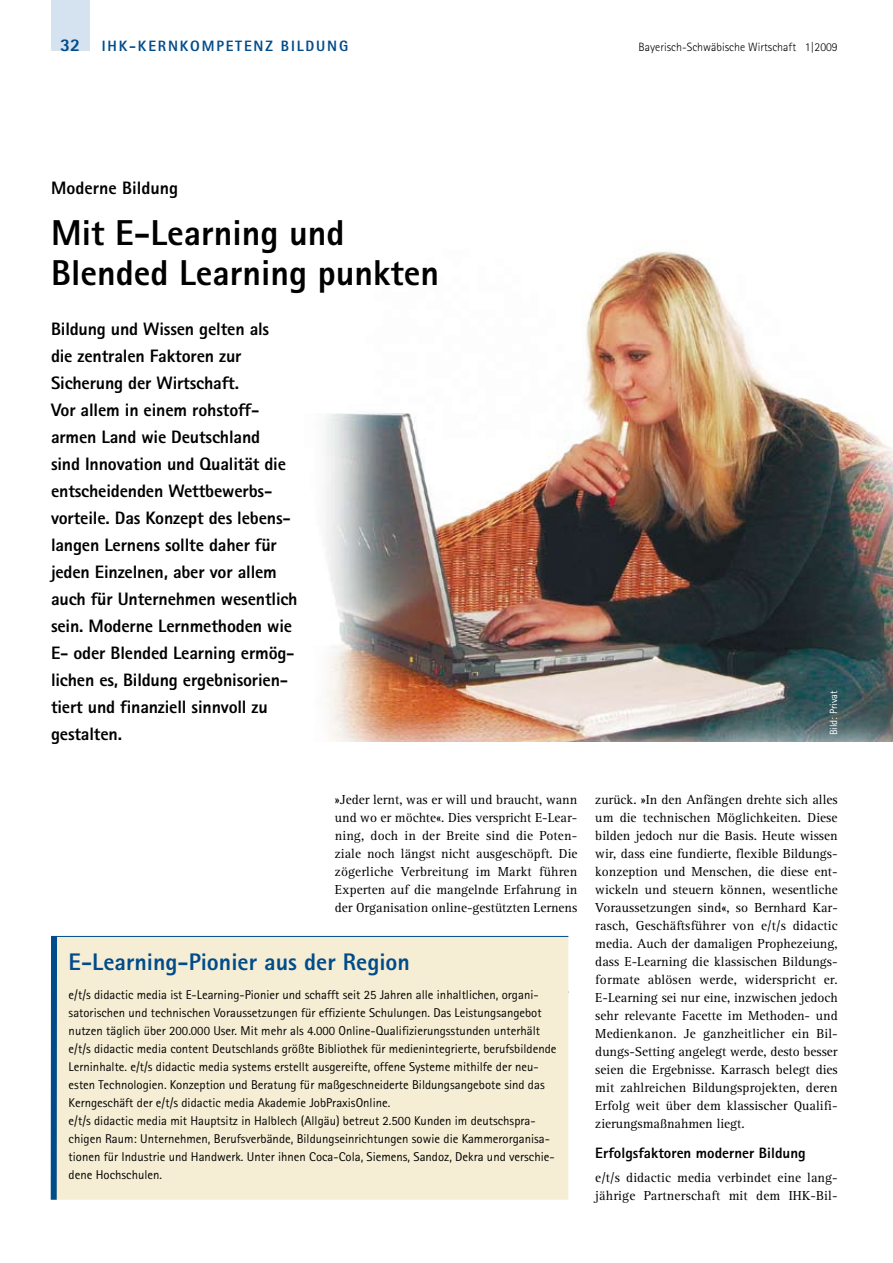
<style>
.page{position:relative;width:893px;height:1263px;background:#fff}
.page>*{position:absolute;margin:0;border:0;box-sizing:border-box;transform-origin:0 0}
.t1{font:800 36px/40.5px "Rotis Sans Serif";color:#000}
.t2{font:800 24px "Rotis Sans Serif";color:#004c8b}
.t3{font:800 18px/27px "Rotis Sans Serif";letter-spacing:-.01em;color:#000}
.t4{font:800 15px "Rotis Sans Serif";color:#000}
.t5{font:800 15px "Rotis Sans Serif";letter-spacing:.12em;color:#004c8b}
.t6{font:13.5px/18px "Rotis Serif";color:#000;text-align:justify}
.t7{font:12.75px/18px "Rotis Sans Serif";color:#000}
.t8{font:300 12px "Rotis Sans Serif";color:#000}
.t9{font:10.5px "Rotis Sans Serif";color:#fff}
.s1{font-size:18px}
</style>
<div class="page">
<div style="left:57px;top:937px;width:511px;height:263px;background:#f6eed4"></div>
<div style="left:51px;top:936px;width:6px;height:264px;background:#004c8b"></div>
<hr style="left:51px;top:936px;width:517px;height:1px;background:#004c8b">
<img style="left:324px;top:249px;width:569px;height:493px">
<div style="left:51px;top:0;width:38px;height:51px;background:#d5e2ef"></div>
<p class="t5" style="left:60px;top:36px;width:289px"><span class="s1">32</span> IHK-KERNKOMPETENZ BILDUNG</p>
<p class="t8" style="left:639px;top:40px;width:201px">Bayerisch-Schwäbische Wirtschaft 1|2009</p>
<p class="t3" style="left:51px;top:174px;width:129px">Moderne Bildung</p>
<p class="t1" style="left:51px;top:212px;width:390px">Mit E-Learning und<br>Blended Learning punkten</p>
<p class="t3" style="left:51px;top:316px;width:248px">Bildung und Wissen gelten als<br>die zentralen Faktoren zur<br>Sicherung der Wirtschaft.<br>Vor allem in einem rohstoff&shy;armen Land wie Deutschland<br>sind Innovation und Qualität die entscheidenden Wettbewerbs&shy;vorteile. Das Konzept des lebens&shy;langen Lernens sollte daher für jeden Einzelnen, aber vor allem auch für Unternehmen wesentlich sein. Moderne Lernmethoden wie<br>E- oder Blended Learning ermög&shy;lichen es, Bildung ergebnisorien&shy;tiert und finanziell sinnvoll zu gestalten.</p>
<p class="t9" style="left:827px;top:735px;width:46px;rotate:-90deg">Bild: Privat</p>
<p class="t6" style="left:335px;top:791px;width:244px">»Jeder lernt, was er will und braucht, wann und wo er möchte«. Dies verspricht E-Lear&shy;ning, doch in der Breite sind die Poten&shy;ziale noch längst nicht ausgeschöpft. Die zögerliche Verbreitung im Markt führen Experten auf die mangelnde Erfahrung in der Organisation online-gestützten Lernens</p>
<p class="t6" style="left:595px;top:791px;width:244px">zurück. »In den Anfängen drehte sich alles um die technischen Möglichkeiten. Diese bilden jedoch nur die Basis. Heute wissen wir, dass eine fundierte, flexible Bildungs&shy;konzeption und Menschen, die diese ent&shy;wickeln und steuern können, wesentliche Voraussetzungen sind«, so Bernhard Kar&shy;rasch, Geschäftsführer von e/t/s didactic media. Auch der damaligen Prophezeiung, dass E-Learning die klassischen Bildungs&shy;formate ablösen werde, widerspricht er.<br>E-Learning sei nur eine, inzwischen jedoch sehr relevante Facette im Methoden- und Medienkanon. Je ganzheitlicher ein Bil&shy;dungs-Setting angelegt werde, desto besser seien die Ergebnisse. Karrasch belegt dies mit zahlreichen Bildungsprojekten, deren Erfolg weit über dem klassischer Qualifi&shy;zierungsmaßnahmen liegt.</p>
<p class="t4" style="left:595px;top:1143px;width:212px">Erfolgsfaktoren moderner Bildung</p>
<p class="t6" style="left:595px;top:1169px;width:244px">e/t/s didactic media verbindet eine lang&shy;jährige Partnerschaft mit dem IHK-Bil-</p>
<p class="t2" style="left:69px;top:946px;width:343px">E-Learning-Pionier aus der Region</p>
<p class="t7" style="left:69px;top:985px;width:489px">e/t/s didactic media ist E-Learning-Pionier und schafft seit 25 Jahren alle inhaltlichen, organi&shy;satorischen und technischen Voraussetzungen für effiziente Schulungen. Das Leistungsangebot nutzen täglich über 200.000 User. Mit mehr als 4.000 Online-Qualifizierungsstunden unterhält e/t/s didactic media content Deutschlands größte Bibliothek für medienintegrierte, berufsbildende Lerninhalte. e/t/s didactic media systems erstellt ausgereifte, offene Systeme mithilfe der neu&shy;esten Technologien. Konzeption und Beratung für maßgeschneiderte Bildungsangebote sind das Kerngeschäft der e/t/s didactic media Akademie JobPraxisOnline.<br>e/t/s didactic media mit Hauptsitz in Halblech (Allgäu) betreut 2.500 Kunden im deutschspra&shy;chigen Raum: Unternehmen, Berufsverbände, Bildungseinrichtungen sowie die Kammerorganisa&shy;tionen für Industrie und Handwerk. Unter ihnen Coca-Cola, Siemens, Sandoz, Dekra und verschie&shy;dene Hochschulen.</p>
</div>
